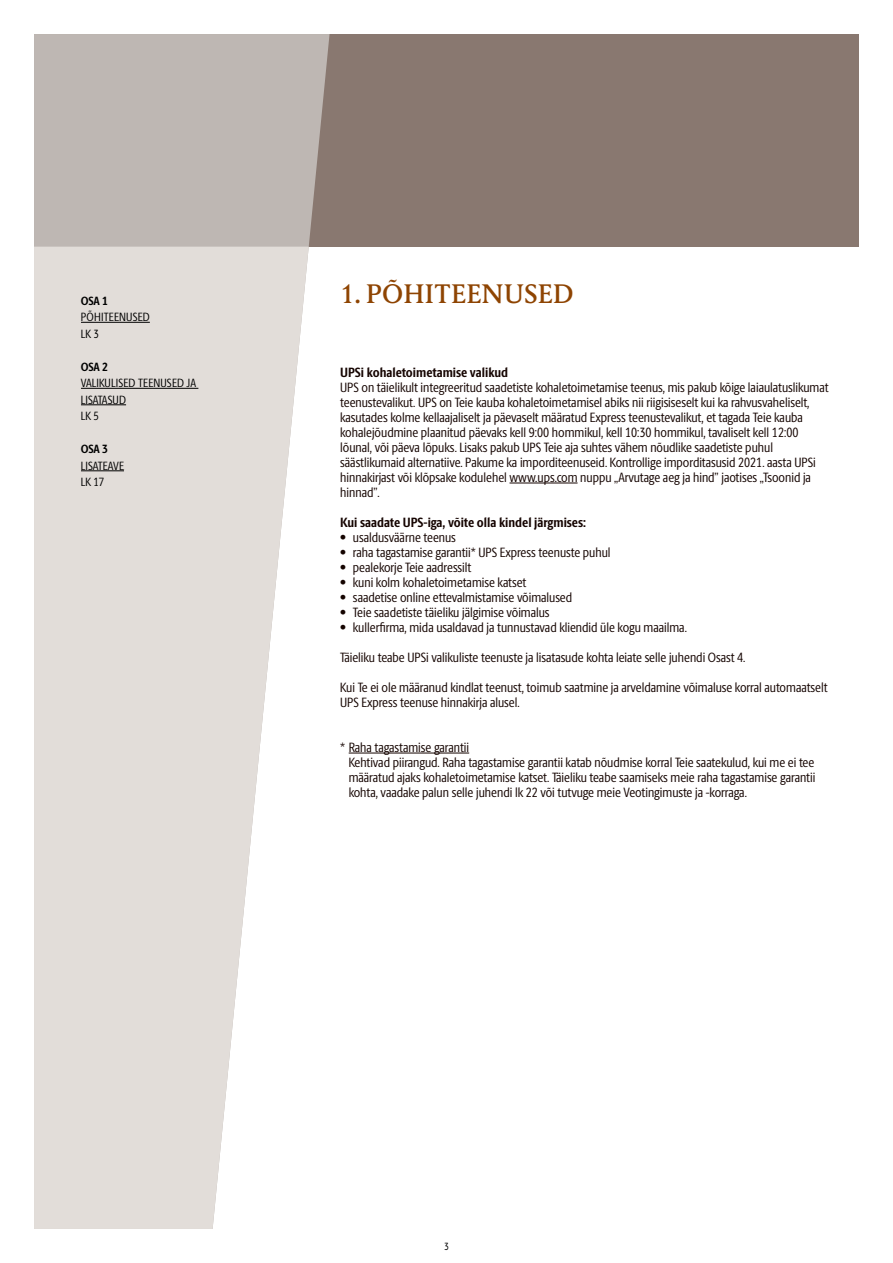
<style>
.page{position:relative;width:893px;height:1263px;background:#fff}
.page>*{position:absolute;margin:0;border:0;box-sizing:border-box;transform-origin:0 0}
.t1{font:500 27px "UPS Berlingske Serif Tx";color:#8e4402}
.t2{font:13.5px/15px "UPS Berlingske Sans Cn";color:#150400}
.t3{font:700 13.5px "UPS Berlingske Sans Cn";color:#150400}
.t4{font:12px/16.5px "UPS Berlingske Sans Cn";letter-spacing:.005em;color:#000}
.t5{font:700 12px "UPS Berlingske Sans Cn";letter-spacing:-.015em;color:#000}
.t6{font:10.5px "UPS Berlingske Sans Cn";color:#000}
</style>
<div class="page">
<div style="left:34px;top:34px;width:825px;height:213px;background:#897870"></div>
<div style="left:34px;top:34px;width:296px;height:213px;background:#beb7b3"></div>
<svg style="left:34px;top:247px;width:275px;height:982px;fill:#e2ddd9"></svg>
<hr style="left:509px;top:483px;width:69px;height:1px;background:#150400">
<hr style="left:349px;top:753px;width:120px;height:1px;background:#150400">
<hr style="left:81px;top:322px;width:69px;height:1px;background:#000">
<hr style="left:81px;top:388px;width:117px;height:1px;background:#000">
<hr style="left:81px;top:404px;width:45px;height:1px;background:#000">
<hr style="left:81px;top:470px;width:43px;height:1px;background:#000">
<p class="t5" style="left:81px;top:291px;width:29px">OSA 1</p>
<p class="t4" style="left:81px;top:308px;width:70px">PÕHITEENUSED<br>LK 3</p>
<p class="t5" style="left:81px;top:357px;width:29px">OSA 2</p>
<p class="t4" style="left:81px;top:374px;width:117px">VALIKULISED TEENUSED JA<br>LISATASUD<br>LK 5</p>
<p class="t5" style="left:81px;top:440px;width:29px">OSA 3</p>
<p class="t4" style="left:81px;top:457px;width:45px">LISATEAVE<br>LK 17</p>
<h1 class="t1" style="left:340px;top:275px;width:235px">1. PÕHITEENUSED</h1>
<p class="t3" style="left:340px;top:362px;width:169px">UPSi kohaletoimetamise valikud</p>
<p class="t2" style="left:340px;top:379px;width:490px">UPS on täielikult integreeritud saadetiste kohaletoimetamise teenus, mis pakub kõige laiaulatuslikumat teenustevalikut. UPS on Teie kauba kohaletoimetamisel abiks nii riigisiseselt kui ka rahvusvaheliselt, kasutades kolme kellaajaliselt ja päevaselt määratud Express teenustevalikut, et tagada Teie kauba kohalejõudmine plaanitud päevaks kell 9:00 hommikul, kell 10:30 hommikul, tavaliselt kell 12:00 lõunal, või päeva lõpuks. Lisaks pakub UPS Teie aja suhtes vähem nõudlike saadetiste puhul säästlikumaid alternatiive. Pakume ka imporditeenuseid. Kontrollige imporditasusid 2021. aasta UPSi hinnakirjast või klõpsake kodulehel www.ups.com nuppu „Arvutage aeg ja hind” jaotises „Tsoonid ja hinnad”.</p>
<p class="t3" style="left:340px;top:512px;width:247px">Kui saadate UPS-iga, võite olla kindel järgmises:</p>
<p class="t2" style="left:340px;top:529px;width:117px">• usaldusväärne teenus</p>
<p class="t2" style="left:340px;top:544px;width:272px">• raha tagastamise garantii* UPS Express teenuste puhul</p>
<p class="t2" style="left:340px;top:559px;width:133px">• pealekorje Teie aadressilt</p>
<p class="t2" style="left:340px;top:574px;width:188px">• kuni kolm kohaletoimetamise katset</p>
<p class="t2" style="left:340px;top:589px;width:234px">• saadetise online ettevalmistamise võimalused</p>
<p class="t2" style="left:340px;top:604px;width:211px">• Teie saadetiste täieliku jälgimise võimalus</p>
<p class="t2" style="left:340px;top:619px;width:348px">• kullerfirma, mida usaldavad ja tunnustavad kliendid üle kogu maailma.</p>
<p class="t2" style="left:340px;top:649px;width:407px">Täieliku teabe UPSi valikuliste teenuste ja lisatasude kohta leiate selle juhendi Osast 4.</p>
<p class="t2" style="left:340px;top:679px;width:489px">Kui Te ei ole määranud kindlat teenust, toimub saatmine ja arveldamine võimaluse korral automaatselt<br>UPS Express teenuse hinnakirja alusel.</p>
<p class="t2" style="left:349px;top:739px;width:468px;text-indent:-9px">* Raha tagastamise garantii<br>Kehtivad piirangud. Raha tagastamise garantii katab nõudmise korral Teie saatekulud, kui me ei tee määratud ajaks kohaletoimetamise katset. Täieliku teabe saamiseks meie raha tagastamise garantii kohta, vaadake palun selle juhendi lk 22 või tutvuge meie Veotingimuste ja -korraga.</p>
<p class="t6" style="left:444px;top:1239px;width:6px">3</p>
</div>
